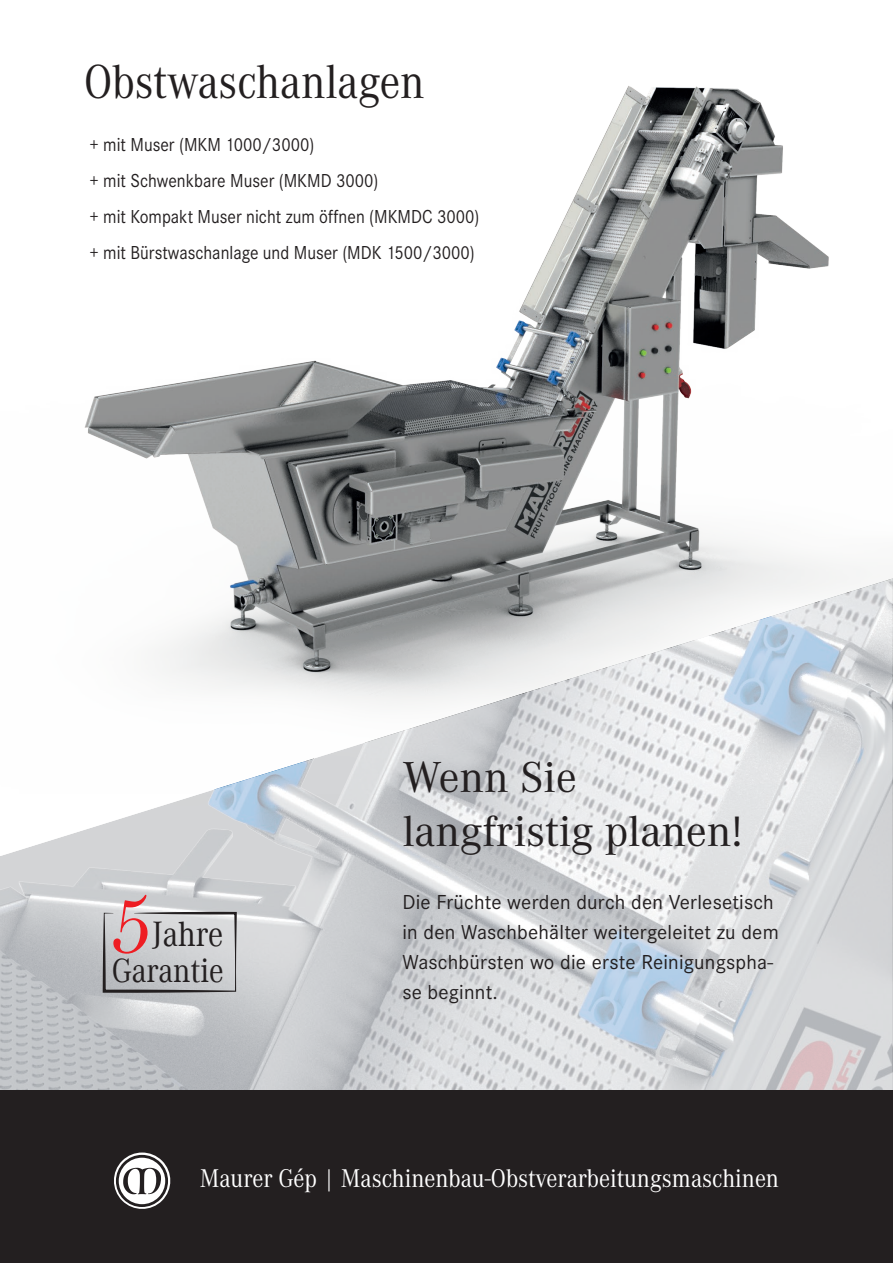
<style>
.page{position:relative;width:893px;height:1263px;background:#fff}
.page>*{position:absolute;margin:0;border:0;box-sizing:border-box;transform-origin:0 0}
.t1{font:100.35px "Bell";color:#ee1d23;scale:.9 1}
.t2{font:49.5px "Corporate A";color:#231f20;scale:.9 1}
.t3{font:45px/54px "Corporate A";color:#231f20}
.t4{font:36.45px "Corporate A Cyr";color:#231f20;scale:.9 1}
.t5{font:35.25px "Corporate A Cyr";color:#231f20;scale:.9 1}
.t6{font:26.55px "Corporate A";color:#fff;scale:.9 1}
.t7{font:21px/30px "Corporate S";letter-spacing:.01em;color:#231f20}
.t8{font:19.5px/36px "Corporate S";color:#231f20;scale:.9 1}
</style>
<div class="page">
<img style="left:84px;top:86px;width:782px;height:492px">
<svg style="left:0;top:578px;width:893px;height:513px"></svg>
<svg style="left:103px;top:912px;width:134px;height:81px;background:#bfc0c3"></svg>
<div style="left:0;top:1091px;width:893px;height:172px;background:#231f20"></div>
<svg style="left:114px;top:1152px;width:57px;height:57px"></svg>
<h2 class="t2" style="left:84px;top:55px;width:380px">Obstwaschanlagen</h2>
<p class="t8" style="left:90px;top:127px;width:435px">+ mit Muser (MKM 1000/3000)<br>+ mit Schwenkbare Muser (MKMD 3000)<br>+ mit Kompakt Muser nicht zum öffnen (MKMDC 3000) + mit Bürstwaschanlage und Muser (MDK 1500/3000)</p>
<h1 class="t1" style="left:108px;top:861px;width:52px">5</h1>
<h3 class="t4" style="left:152px;top:914px;width:80px">Jahre</h3>
<h3 class="t5" style="left:112px;top:951px;width:126px">Garantie</h3>
<h3 class="t3" style="left:402px;top:751px;width:342px">Wenn Sie langfristig planen!</h3>
<p class="t7" style="left:402px;top:887px;width:378px">Die Früchte werden durch den Verlesetisch in den Waschbehälter weitergeleitet zu dem Waschbürsten wo die erste Reinigungspha&shy;se beginnt.</p>
<h3 class="t6" style="left:200px;top:1164px;width:645px">Maurer Gép | Maschinenbau-Obstverarbeitungsmaschinen</h3>
</div>
